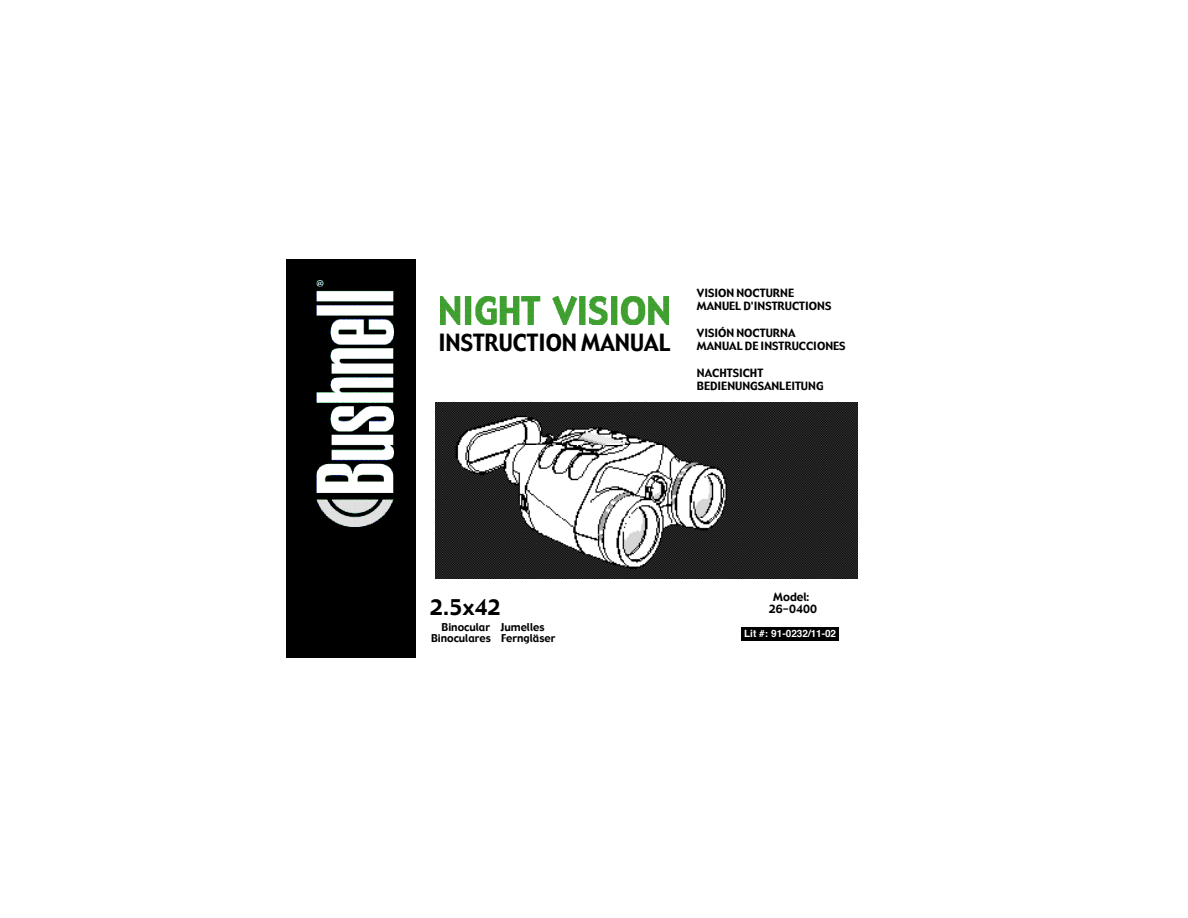
<style>
.page{position:relative;width:1188px;height:918px;background:#fff}
.page>*{position:absolute;margin:0;border:0;box-sizing:border-box;transform-origin:0 0}
.t1{font:23.1px "Gadget";color:#000;scale:.94 1}
.t2{font:21.15px "Gadget";color:#000}
.t3{font:11.25px "Gadget";color:#000}
.t4{font:11.1px/13.5px "Gadget";color:#000}
.t5{font:10.5px/11.9px "Gadget";color:#000;text-align:center}
.t6{font:700 10.05px "Helvetica";color:#fff}
</style>
<div class="page">
<img style="left:435px;top:402px;width:423px;height:43px">
<img style="left:435px;top:445px;width:423px;height:134px">
<div style="left:286px;top:259px;width:130px;height:399px;background:#000"></div>
<img style="left:317px;top:280px;width:77px;height:247px">
<img style="left:441px;top:297px;width:227px;height:27px">
<div style="left:741px;top:627px;width:98px;height:13px;background:#000"></div>
<h1 class="t1" style="left:438px;top:328px;width:248px">INSTRUCTION MANUAL</h1>
<p class="t4" style="left:697px;top:286px;width:136px">VISION NOCTURNE<br>MANUEL D'INSTRUCTIONS</p>
<p class="t4" style="left:697px;top:326px;width:150px">VISIÓN NOCTURNA<br>MANUAL DE INSTRUCCIONES</p>
<p class="t4" style="left:697px;top:366px;width:128px">NACHTSICHT<br>BEDIENUNGSANLEITUNG</p>
<p class="t3" style="left:773px;top:589px;width:37px">Model:</p>
<h2 class="t2" style="left:430px;top:594px;width:72px">2.5x42</h2>
<p class="t3" style="left:769px;top:602px;width:50px">26-0400</p>
<p class="t5" style="left:431px;top:621px;width:126px">Binocular Jumelles<br>Binoculares Ferngläser</p>
<p class="t6" style="left:744px;top:630px;width:94px">Lit #: 91-0232/11-02</p>
</div>
